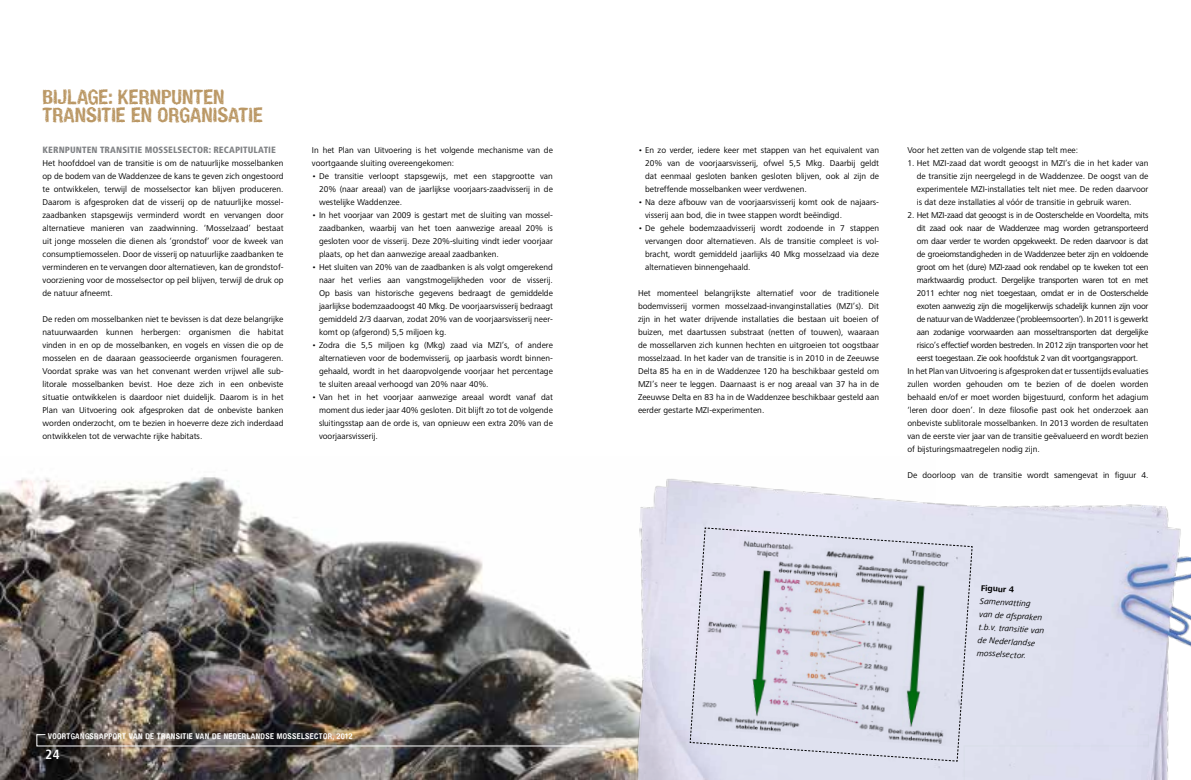
<style>
.page{position:relative;width:1191px;height:780px;background:#fff}
.page>*{position:absolute;margin:0;border:0;box-sizing:border-box;transform-origin:0 0}
.t1{font:700 20px/18px "Hand Vetica";letter-spacing:-.005em;color:#ba9764}
.t2{font:700 condensed 14px "Frutiger Next LT";color:#fff}
.t3{font:800 condensed 9.5px "Frutiger Next LT";letter-spacing:.01em;color:#808285}
.t4{font:8.7px/13px "Frutiger Next LT";color:#000;text-align:justify}
.t5{font:8.7px "Frutiger Next LT";letter-spacing:-.03em;color:#000}
.t6{font:italic 8.7px/13px "Frutiger Next LT";color:#000}
.t7{font:700 8.7px "Frutiger Next LT";color:#000}
.t8{font:700 8px "Hand Vetica";letter-spacing:.04em;color:#fff}
</style>
<div class="page">
<img style="left:0;top:477px;width:624px;height:303px">
<img style="left:37px;top:734px;width:559px;height:12px">
<img style="left:624px;top:479px;width:567px;height:301px">
<div style="left:689px;top:527px;width:459px;height:253px;background:#dddfef"></div>
<svg style="left:689px;top:527px;width:284px;height:234px;background:#d1d4df"></svg>
<h1 class="t1" style="left:43px;top:88px;width:11px">BIJLAGE</h1>
<h1 class="t1" style="left:43px;top:88px;width:222px;text-indent:66px">: KERNPUNTEN<br>TRANSITIE EN ORGANISATIE</h1>
<p class="t3" style="left:43px;top:145px;width:235px">KERNPUNTEN TRANSITIE MOSSELSECTOR: RECAPITULATIE</p>
<p class="t4" style="left:43px;top:157px;width:242px">Het hoofddoel van de transitie is om de natuurlijke mosselbanken op de bodem van de Waddenzee de kans te geven zich ongestoord te ontwikkelen, terwijl de mosselsector kan blijven produceren.<br>Daarom is afgesproken dat de visserij op de natuurlijke mossel&shy;zaadbanken stapsgewijs verminderd wordt en vervangen door alternatieve manieren van zaadwinning. ‘Mosselzaad’ bestaat uit jonge mosselen die dienen als ‘grondstof’ voor de kweek van consumptiemosselen. Door de visserij op natuurlijke zaadbanken te verminderen en te vervangen door alternatieven, kan de grondstof&shy;voorziening voor de mosselsector op peil blijven, terwijl de druk op de natuur afneemt.</p>
<p class="t4" style="left:43px;top:313px;width:242px">De reden om mosselbanken niet te bevissen is dat deze belangrijke natuurwaarden kunnen herbergen: organismen die habitat vinden in en op de mosselbanken, en vogels en vissen die op de mosselen en de daaraan geassocieerde organismen fourageren.<br>Voordat sprake was van het convenant werden vrijwel alle sub&shy;litorale mosselbanken bevist. Hoe deze zich in een onbeviste situatie ontwikkelen is daardoor niet duidelijk. Daarom is in het Plan van Uitvoering ook afgesproken dat de onbeviste banken worden onderzocht, om te bezien in hoeverre deze zich inderdaad ontwikkelen tot de verwachte rijke habitats.</p>
<p class="t4" style="left:312px;top:144px;width:242px">In het Plan van Uitvoering is het volgende mechanisme van de voortgaande sluiting overeengekomen:</p>
<p class="t4" style="left:319px;top:170px;width:235px;text-indent:-7px">• De transitie verloopt stapsgewijs, met een stapgrootte van 20% (naar areaal) van de jaarlijkse voorjaars-zaadvisserij in de westelijke Waddenzee.</p>
<p class="t4" style="left:319px;top:209px;width:235px;text-indent:-7px">• In het voorjaar van 2009 is gestart met de sluiting van mossel&shy;zaadbanken, waarbij van het toen aanwezige areaal 20% is gesloten voor de visserij. Deze 20%-sluiting vindt ieder voorjaar plaats, op het dan aanwezige areaal zaadbanken.</p>
<p class="t4" style="left:319px;top:261px;width:235px;text-indent:-7px">• Het sluiten van 20% van de zaadbanken is als volgt omgerekend naar het verlies aan vangstmogelijkheden voor de visserij.<br>Op basis van historische gegevens bedraagt de gemiddelde jaarlijkse bodemzaadoogst 40 Mkg. De voorjaarsvisserij bedraagt gemiddeld 2/3 daarvan, zodat 20% van de voorjaarsvisserij neer&shy;komt op (afgerond) 5,5 miljoen kg.</p>
<p class="t4" style="left:319px;top:339px;width:235px;text-indent:-7px">• Zodra die 5,5 miljoen kg (Mkg) zaad via MZI’s, of andere alternatieven voor de bodemvisserij, op jaarbasis wordt binnen&shy;gehaald, wordt in het daaropvolgende voorjaar het percentage te sluiten areaal verhoogd van 20% naar 40%.</p>
<p class="t4" style="left:319px;top:391px;width:235px;text-indent:-7px">• Van het in het voorjaar aanwezige areaal wordt vanaf dat moment dus ieder jaar 40% gesloten. Dit blijft zo tot de volgende sluitingsstap aan de orde is, van opnieuw een extra 20% van de voorjaarsvisserij.</p>
<p class="t8" style="left:48px;top:731px;width:306px">VOORTGANGSRAPPORT VAN DE TRANSITIE VAN DE NEDERLANDSE MOSSELSECTOR, 2012</p>
<h2 class="t2" style="left:45px;top:747px;width:16px">24</h2>
<p class="t4" style="left:645px;top:144px;width:235px;text-indent:-7px">• En zo verder, iedere keer met stappen van het equivalent van 20% van de voorjaarsvisserij, ofwel 5,5 Mkg. Daarbij geldt dat eenmaal gesloten banken gesloten blijven, ook al zijn de betreffende mosselbanken weer verdwenen.</p>
<p class="t4" style="left:645px;top:196px;width:235px;text-indent:-7px">• Na deze afbouw van de voorjaarsvisserij komt ook de najaars&shy;visserij aan bod, die in twee stappen wordt beëindigd.</p>
<p class="t4" style="left:645px;top:222px;width:235px;text-indent:-7px">• De gehele bodemzaadvisserij wordt zodoende in 7 stappen vervangen door alternatieven. Als de transitie compleet is vol&shy;bracht, wordt gemiddeld jaarlijks 40 Mkg mosselzaad via deze alternatieven binnengehaald.</p>
<p class="t4" style="left:638px;top:287px;width:242px">Het momenteel belangrijkste alternatief voor de traditionele bodemvisserij vormen mosselzaad-invanginstallaties (MZI’s). Dit zijn in het water drijvende installaties die bestaan uit boeien of buizen, met daartussen substraat (netten of touwen), waaraan de mossellarven zich kunnen hechten en uitgroeien tot oogstbaar mosselzaad. In het kader van de transitie is in 2010 in de Zeeuwse Delta 85 ha en in de Waddenzee 120 ha beschikbaar gesteld om MZI’s neer te leggen. Daarnaast is er nog areaal van 37 ha in de Zeeuwse Delta en 83 ha in de Waddenzee beschikbaar gesteld aan eerder gestarte MZI-experimenten.</p>
<p class="t4" style="left:907px;top:144px;width:172px">Voor het zetten van de volgende stap telt mee:</p>
<p class="t4" style="left:917px;top:157px;width:233px;text-indent:-9px">1. Het MZI-zaad dat wordt geoogst in MZI’s die in het kader van de transitie zijn neergelegd in de Waddenzee. De oogst van de experimentele MZI-installaties telt niet mee. De reden daarvoor is dat deze installaties al vóór de transitie in gebruik waren.</p>
<p class="t5" style="left:907px;top:210px;width:242px">2. Het MZI-zaad dat geoogst is in de Oosterschelde en Voordelta, mits</p>
<p class="t5" style="left:917px;top:223px;width:233px">dit zaad ook naar de Waddenzee mag worden getransporteerd</p>
<p class="t5" style="left:917px;top:236px;width:233px">om daar verder te worden opgekweekt. De reden daarvoor is dat</p>
<p class="t5" style="left:917px;top:249px;width:233px">de groeiomstandigheden in de Waddenzee beter zijn en voldoende</p>
<p class="t5" style="left:917px;top:262px;width:233px">groot om het (dure) MZI-zaad ook rendabel op te kweken tot een</p>
<p class="t5" style="left:917px;top:275px;width:233px">marktwaardig product. Dergelijke transporten waren tot en met</p>
<p class="t5" style="left:917px;top:288px;width:233px">2011 echter nog niet toegestaan, omdat er in de Oosterschelde</p>
<p class="t5" style="left:917px;top:301px;width:233px">exoten aanwezig zijn die mogelijkerwijs schadelijk kunnen zijn voor</p>
<p class="t5" style="left:917px;top:314px;width:233px">de natuur van de Waddenzee (‘probleemsoorten’). In 2011 is gewerkt</p>
<p class="t5" style="left:917px;top:327px;width:233px">aan zodanige voorwaarden aan mosseltransporten dat dergelijke</p>
<p class="t5" style="left:917px;top:340px;width:233px">risico’s effectief worden bestreden. In 2012 zijn transporten voor het</p>
<p class="t5" style="left:917px;top:353px;width:223px">eerst toegestaan. Zie ook hoofdstuk 2 van dit voortgangsrapport.</p>
<p class="t4" style="left:907px;top:365px;width:242px">In het Plan van Uitvoering is afgesproken dat er tussentijds evaluaties</p>
<p class="t4" style="left:907px;top:378px;width:242px">zullen worden gehouden om te bezien of de doelen worden</p>
<p class="t4" style="left:907px;top:391px;width:242px">behaald en/of er moet worden bijgestuurd, conform het adagium</p>
<p class="t4" style="left:907px;top:404px;width:242px">‘leren door doen’. In deze filosofie past ook het onderzoek aan</p>
<p class="t4" style="left:907px;top:417px;width:242px">onbeviste sublitorale mosselbanken. In 2013 worden de resultaten</p>
<p class="t4" style="left:907px;top:430px;width:242px">van de eerste vier jaar van de transitie geëvalueerd en wordt bezien</p>
<p class="t4" style="left:907px;top:443px;width:134px">of bijsturingsmaatregelen nodig zijn.</p>
<p class="t4" style="left:907px;top:469px;width:242px">De doorloop van de transitie wordt samengevat in figuur 4.</p>
<p class="t7" style="left:981px;top:583px;width:35px;rotate:3deg">Figuur 4</p>
<p class="t6" style="left:980px;top:594px;width:68px;rotate:3deg">Samenvatting van de afspraken t.b.v. transitie van de Nederlandse mosselsector.</p>
</div>
